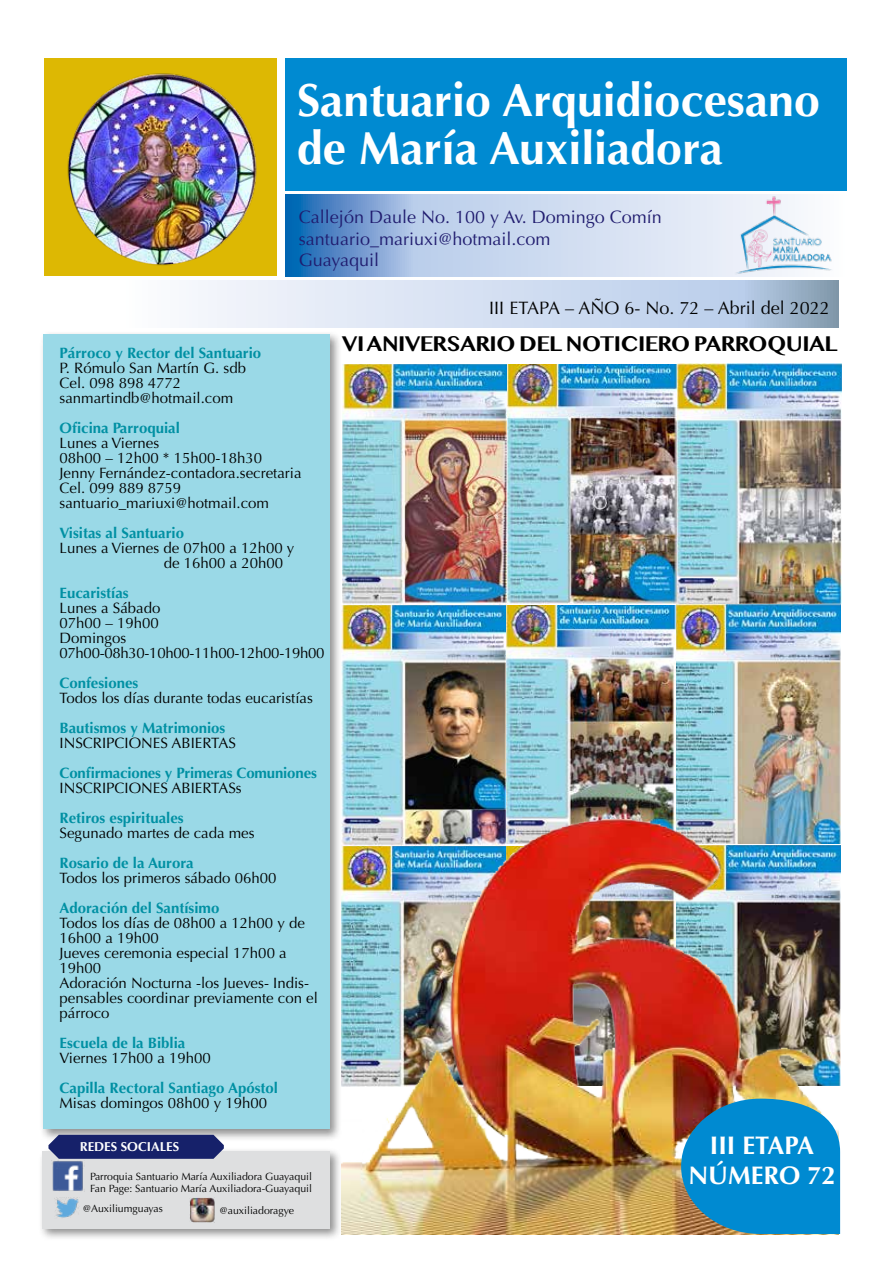
<style>
.page{position:relative;width:893px;height:1263px;background:#fff}
.page>*{position:absolute;margin:0;border:0;box-sizing:border-box;transform-origin:0 0}
.t1{font:700 46.5px/48px "Optima";color:#fff}
.t2{font:700 25.5px/30.6px "Optima";color:#fff;text-align:center}
.t3{font:700 19.5px "Bangla MN";letter-spacing:-.03em;color:#000}
.t4{font:18px/21.6px "Optima";color:#201c6f}
.t5{font:18px "Optima";color:#000}
.t6{font:15px/15px "Optima";color:#000}
.t7{font:700 15px "Optima";color:#0090a3}
.t8{font:700 12.9px "Optima";color:#fff}
.t9{font:10.5px/12px "Optima";color:#000}
</style>
<div class="page">
<div style="left:39px;top:331px;width:303px;height:810px;background:#000;opacity:.44"></div>
<div style="left:43px;top:334px;width:286px;height:795px;background:#9ad9e7"></div>
<div style="left:285px;top:58px;width:562px;height:132px;background:#008ad1"></div>
<svg style="left:192px;top:281px;width:647px;height:47px;background:#cfdbed"></svg>
<svg style="left:285px;top:195px;width:429px;height:81px;background:#aec6e5"></svg>
<img style="left:44px;top:58px;width:241px;height:232px">
<div style="left:39px;top:1147px;width:303px;height:95px;background:#000;opacity:.44"></div>
<div style="left:43px;top:1151px;width:287px;height:78px;background:#dedfe0"></div>
<img style="left:189px;top:1197px;width:26px;height:25px">
<img style="left:51px;top:1160px;width:32px;height:31px">
<img style="left:54px;top:1198px;width:25px;height:20px">
<svg style="left:48px;top:1135px;width:176px;height:24px;background:#222c71"></svg>
<img style="left:714px;top:190px;width:133px;height:103px">
<img style="left:341px;top:364px;width:165px;height:445px">
<img style="left:508px;top:364px;width:334px;height:239px">
<img style="left:507px;top:604px;width:333px;height:240px">
<img style="left:341px;top:809px;width:498px;height:425px">
<svg style="left:681px;top:1098px;width:159px;height:136px;background:#1a88c0"></svg>
<h1 class="t1" style="left:297px;top:77px;width:524px">Santuario Arquidiocesano de María Auxiliadora</h1>
<p class="t4" style="left:299px;top:207px;width:364px">Callejón Daule No. 100 y Av. Domingo Comín santuario_mariuxi@hotmail.com<br>Guayaquil</p>
<p class="t5" style="left:489px;top:297px;width:342px">III ETAPA – AÑO 6- No. 72 – Abril del 2022</p>
<p class="t7" style="left:60px;top:344px;width:203px">Párroco y Rector del Santuario</p>
<p class="t6" style="left:60px;top:361px;width:188px">P. Rómulo San Martín G. sdb<br>Cel. 098 898 4772 sanmartindb@hotmail.com</p>
<p class="t7" style="left:60px;top:419px;width:122px">Oficina Parroquial</p>
<p class="t6" style="left:60px;top:436px;width:244px">Lunes a Viernes<br>08h00 – 12h00 * 15h00-18h30<br>Jenny Fernández-contadora.secretaria<br>Cel. 099 889 8759 santuario_mariuxi@hotmail.com</p>
<p class="t7" style="left:60px;top:524px;width:126px">Visitas al Santuario</p>
<p class="t6" style="left:164px;top:541px;width:132px;text-indent:-104px">Lunes a Viernes de 07h00 a 12h00 y de 16h00 a 20h00</p>
<p class="t7" style="left:60px;top:584px;width:71px">Eucaristías</p>
<p class="t6" style="left:60px;top:601px;width:266px">Lunes a Sábado<br>07h00 – 19h00<br>Domingos<br>07h00-08h30-10h00-11h00-12h00-19h00</p>
<p class="t7" style="left:60px;top:674px;width:80px">Confesiones</p>
<p class="t6" style="left:60px;top:691px;width:255px">Todos los días durante todas eucaristías</p>
<p class="t7" style="left:60px;top:719px;width:167px">Bautismos y Matrimonios</p>
<p class="t6" style="left:60px;top:736px;width:178px">INSCRIPCIONES ABIERTAS</p>
<p class="t7" style="left:60px;top:764px;width:259px">Confirmaciones y Primeras Comuniones</p>
<p class="t6" style="left:60px;top:781px;width:184px">INSCRIPCIONES ABIERTASs</p>
<p class="t7" style="left:60px;top:809px;width:126px">Retiros espirituales</p>
<p class="t6" style="left:60px;top:826px;width:197px">Segunado martes de cada mes</p>
<p class="t7" style="left:60px;top:854px;width:136px">Rosario de la Aurora</p>
<p class="t6" style="left:60px;top:871px;width:218px">Todos los primeros sábado 06h00</p>
<p class="t7" style="left:60px;top:899px;width:161px">Adoración del Santísimo</p>
<p class="t6" style="left:60px;top:916px;width:260px">Todos los días de 08h00 a 12h00 y de<br>16h00 a 19h00<br>Jueves ceremonia especial 17h00 a<br>19h00<br>Adoración Nocturna -los Jueves- Indis&shy;pensables coordinar previamente con el párroco</p>
<p class="t7" style="left:60px;top:1034px;width:127px">Escuela de la Biblia</p>
<p class="t6" style="left:60px;top:1051px;width:153px">Viernes 17h00 a 19h00</p>
<p class="t7" style="left:60px;top:1079px;width:220px">Capilla Rectoral Santiago Apóstol</p>
<p class="t6" style="left:60px;top:1096px;width:209px">Misas domingos 08h00 y 19h00</p>
<p class="t8" style="left:80px;top:1139px;width:101px">REDES SOCIALES</p>
<p class="t9" style="left:90px;top:1170px;width:223px">Parroquia Santuario María Auxiliadora Guayaquil<br>Fan Page: Santuario María Auxiliadora-Guayaquil</p>
<p class="t9" style="left:83px;top:1203px;width:81px">@Auxiliumguayas</p>
<p class="t9" style="left:219px;top:1205px;width:76px">@auxiliadoragye</p>
<h3 class="t3" style="left:342px;top:333px;width:497px">VI ANIVERSARIO DEL NOTICIERO PARROQUIAL</h3>
<h2 class="t2" style="left:688px;top:1130px;width:149px">III ETAPA<br>NÚMERO 72</h2>
</div>
